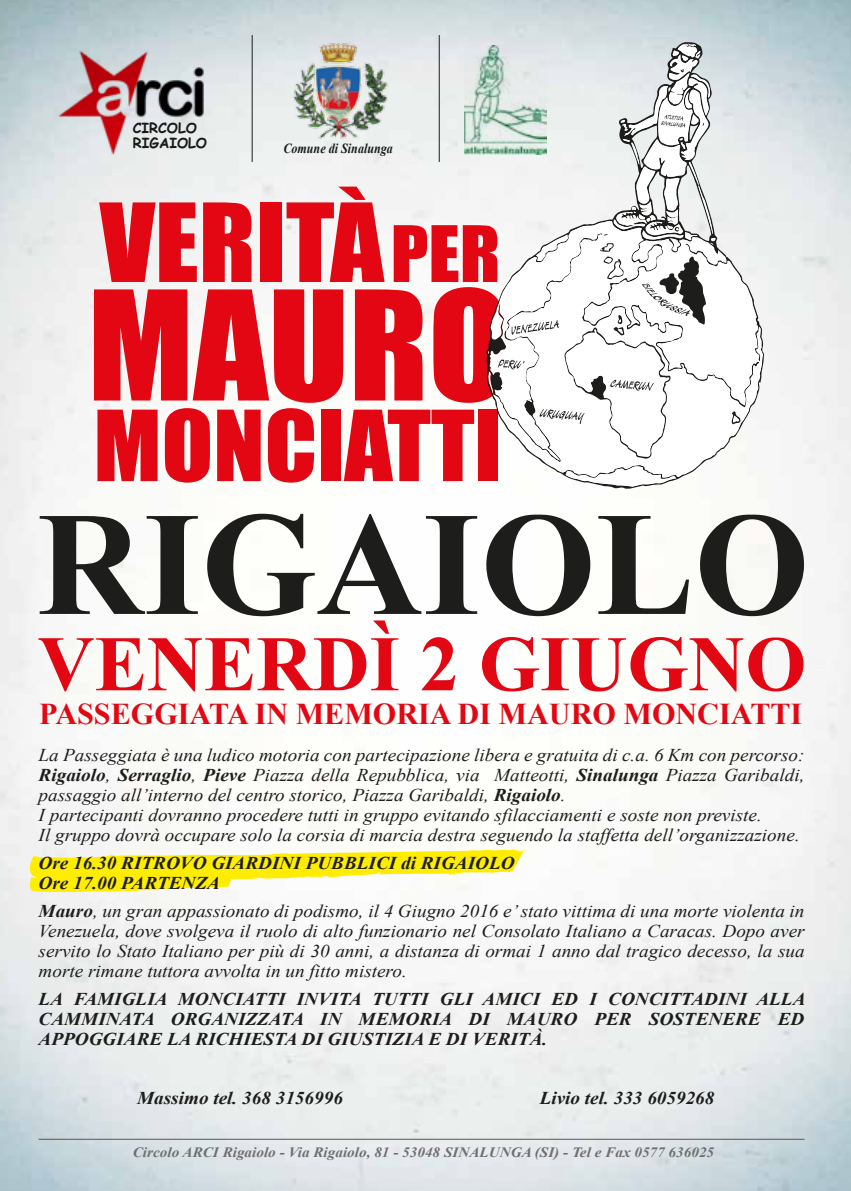
<style>
.page{position:relative;width:851px;height:1191px;background:#fff}
.page>*{position:absolute;margin:0;border:0;box-sizing:border-box;transform-origin:0 0}
.t1{font:700 147.8px "Times New Roman";color:#1d1d1b}
.t2{font:140.4px "Impact";color:#e30613;scale:1.05 1}
.t3{font:100.6px "Impact";color:#e30613;scale:1.05 1}
.t4{font:90.4px "Impact";color:#e30613;scale:1.05 1}
.t5{font:700 78.6px "Times New Roman";color:#e30613}
.t6{font:700 30.2px "Times New Roman";color:#e30613}
.t7{font:italic 18px/20px "Times New Roman";color:#1d1d1b;scale:1.07 1}
.t8{font:italic 700 18px/20px "Times New Roman";color:#1d1d1b;scale:1.07 1}
.t9{font:italic 700 14.2px "Times New Roman";color:#706f6f;scale:1.07 1}
.t10{font:700 14px/14.4px "Comic Sans MS";color:#1d1d1b}
.t11{font:italic 700 13.8px "Times New Roman";color:#1d1d1b;scale:.87 1}
.s1{font-size:71.8px}
.s2{font-weight:700}
</style>
<div class="page">
<svg style="left:23px;top:849px;width:504px;height:43px"></svg>
<img style="left:50px;top:34px;width:174px;height:122px">
<img style="left:290px;top:35px;width:99px;height:105px">
<img style="left:464px;top:46px;width:22px;height:108px">
<hr style="left:252px;top:35px;width:1px;height:127px;background:#1d1d1b">
<hr style="left:439px;top:35px;width:1px;height:127px;background:#1d1d1b">
<hr style="left:39px;top:1138px;width:765px;height:1px;background:#575756">
<svg style="left:486px;top:42px;width:278px;height:447px"></svg>
<svg style="left:489px;top:221px;width:273px;height:257px"></svg>
<svg style="left:565px;top:466px;width:111px;height:21px"></svg>
<svg style="left:487px;top:43px;width:253px;height:416px"></svg>
<p class="t10" style="left:133px;top:121px;width:76px">CIRCOLO<br>RIGAIOLO</p>
<p class="t11" style="left:283px;top:139px;width:127px">Comune di Sinalunga</p>
<h3 class="t3" style="left:100px;top:164px;width:383px">VERITÀ<span class="s1">PER</span></h3>
<h2 class="t2" style="left:88px;top:236px;width:402px">MAURO</h2>
<h3 class="t4" style="left:94px;top:375px;width:390px">MONCIATTI</h3>
<h1 class="t1" style="left:37px;top:462px;width:773px">RIGAIOLO</h1>
<h3 class="t5" style="left:38px;top:609px;width:770px">VENERDÌ 2 GIUGNO</h3>
<h3 class="t6" style="left:39px;top:693px;width:764px">PASSEGGIATA IN MEMORIA DI MAURO MONCIATTI</h3>
<p class="t7" style="left:39px;top:744px;width:717px">La Passeggiata è una ludico motoria con partecipazione libera e gratuita di c.a. 6 Km con percorso:<br><span class="s2">Rigaiolo</span>, <span class="s2">Serraglio</span>, <span class="s2">Pieve</span> Piazza della Repubblica, via Matteotti, <span class="s2">Sinalunga</span> Piazza Garibaldi, passaggio all’interno del centro storico, Piazza Garibaldi, <span class="s2">Rigaiolo</span>.<br>I partecipanti dovranno procedere tutti in gruppo evitando sfilacciamenti e soste non previste.<br>Il gruppo dovrà occupare solo la corsia di marcia destra seguendo la staffetta dell’organizzazione.</p>
<p class="t8" style="left:39px;top:852px;width:446px">Ore 16.30 RITROVO GIARDINI PUBBLICI di RIGAIOLO<br>Ore 17.00 PARTENZA</p>
<p class="t7" style="left:39px;top:900px;width:717px;text-align:justify"><span class="s2">Mauro</span>, un gran appassionato di podismo, il 4 Giugno 2016 e’ stato vittima di una morte violenta in Venezuela, dove svolgeva il ruolo di alto funzionario nel Consolato Italiano a Caracas. Dopo aver servito lo Stato Italiano per più di 30 anni, a distanza di ormai 1 anno dal tragico decesso, la sua morte rimane tuttora avvolta in un fitto mistero.</p>
<p class="t8" style="left:39px;top:988px;width:718px;text-align:justify">LA FAMIGLIA MONCIATTI INVITA TUTTI GLI AMICI ED I CONCITTADINI ALLA CAMMINATA ORGANIZZATA IN MEMORIA DI MAURO PER SOSTENERE ED APPOGGIARE LA RICHIESTA DI GIUSTIZIA E DI VERITÀ.</p>
<p class="t8" style="left:137px;top:1087px;width:194px">Massimo tel. 368 3156996</p>
<p class="t8" style="left:539px;top:1087px;width:165px">Livio tel. 333 6059268</p>
<p class="t9" style="left:133px;top:1142px;width:545px">Circolo ARCI Rigaiolo - Via Rigaiolo, 81 - 53048 SINALUNGA (SI) - Tel e Fax 0577 636025</p>
</div>
